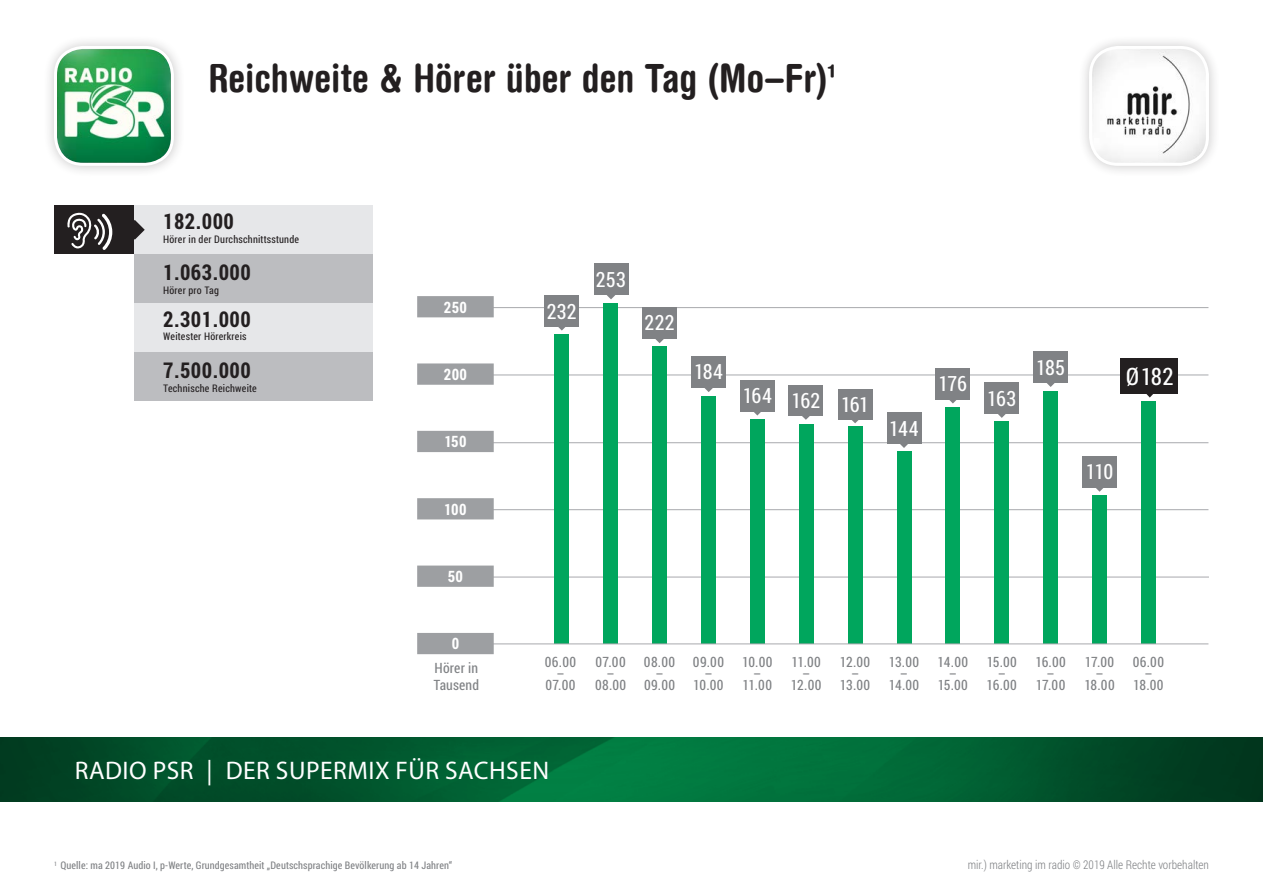
<style>
.page{position:relative;width:1263px;height:893px;background:#fff}
.page>*{position:absolute;margin:0;border:0;box-sizing:border-box;transform-origin:0 0}
.t1{font:700 condensed 39px "Helvetica Rounded LT";color:#231f20}
.t2{font:25.5px "Myriad Pro";letter-spacing:.02em;color:#fff}
.Fließtext-neg{font:24px "Roboto Condensed";color:#fff}
.t3{font:700 21.75px "Roboto Condensed";letter-spacing:.02em;color:#231f20}
.Fließtext-neg-2{font:21px "Roboto Condensed";color:#fff}
.Fließtext-neg-3{font:700 15.6px "Roboto Condensed";letter-spacing:.02em;color:#fff}
.Fließtext-neg-4{font:14.25px/16.5px "Roboto Condensed";letter-spacing:.025em;color:#808285}
.t4{font:300 12px "Roboto Condensed";color:#808285}
.t5{font:10.5px "Roboto Condensed";letter-spacing:.01em;color:#808285}
.t6{font:10.5px "Roboto Condensed";letter-spacing:.02em;color:#231f20}
</style>
<div class="page">
<div style="left:42px;top:34px;width:143px;height:143px;background:#231f20;opacity:.25"></div>
<img style="left:56px;top:47px;width:116px;height:117px">
<div style="left:54px;top:46px;width:120px;height:120px;border:3px solid #fff;border-radius:28px"></div>
<div style="left:1077px;top:34px;width:143px;height:143px;background:#231f20;opacity:.25"></div>
<img style="left:1090px;top:47px;width:117px;height:117px">
<div style="left:1089px;top:46px;width:120px;height:120px;border:3px solid #fff;border-radius:28px"></div>
<img style="left:0;top:737px;width:1263px;height:64px">
<div style="left:54px;top:205px;width:81px;height:49px;background:#231f20"></div>
<svg style="left:67px;top:212px;width:45px;height:38px"></svg>
<div style="left:135px;top:205px;width:238px;height:49px;background:#e6e7e9"></div>
<div style="left:135px;top:254px;width:238px;height:49px;background:#bcbdc0"></div>
<div style="left:135px;top:303px;width:238px;height:49px;background:#e6e7e9"></div>
<div style="left:135px;top:352px;width:238px;height:49px;background:#bcbdc0"></div>
<svg style="left:134px;top:220px;width:11px;height:20px"></svg>
<hr style="left:471px;top:577px;width:738px;height:1px;background:#a8a9ad">
<svg style="left:417px;top:566px;width:77px;height:21px;background:#9ea0a3"></svg>
<hr style="left:470px;top:509px;width:738px;height:1px;background:#a8a9ad">
<svg style="left:417px;top:498px;width:77px;height:21px;background:#9ea0a3"></svg>
<hr style="left:470px;top:442px;width:738px;height:1px;background:#a8a9ad">
<div style="left:417px;top:431px;width:77px;height:21px;background:#9d9fa2"></div>
<hr style="left:470px;top:375px;width:738px;height:1px;background:#a8a9ad">
<svg style="left:417px;top:363px;width:77px;height:22px;background:#a0a2a5"></svg>
<hr style="left:470px;top:307px;width:738px;height:1px;background:#a8a9ad">
<svg style="left:417px;top:296px;width:77px;height:21px;background:#9ea0a2"></svg>
<div style="left:554px;top:334px;width:15px;height:310px;background:#00a65d"></div>
<div style="left:701px;top:396px;width:15px;height:248px;background:#00a65d"></div>
<div style="left:603px;top:303px;width:15px;height:341px;background:#00a65d"></div>
<div style="left:652px;top:347px;width:15px;height:297px;background:#00a65d"></div>
<div style="left:750px;top:419px;width:15px;height:225px;background:#00a65d"></div>
<div style="left:799px;top:424px;width:15px;height:220px;background:#00a65d"></div>
<div style="left:848px;top:427px;width:14px;height:217px;background:#00a65d"></div>
<div style="left:896px;top:451px;width:15px;height:193px;background:#00a65d"></div>
<div style="left:994px;top:422px;width:15px;height:222px;background:#00a65d"></div>
<div style="left:1043px;top:391px;width:15px;height:253px;background:#00a65d"></div>
<div style="left:1092px;top:495px;width:15px;height:149px;background:#00a65d"></div>
<div style="left:1141px;top:402px;width:15px;height:242px;background:#00a65d"></div>
<div style="left:945px;top:408px;width:15px;height:236px;background:#00a65d"></div>
<hr style="left:470px;top:643px;width:738px;height:1px;background:#a8a9ad">
<div style="left:417px;top:633px;width:77px;height:21px;background:#9d9fa2"></div>
<svg style="left:558px;top:327px;width:8px;height:4px"></svg>
<div style="left:544px;top:295px;width:35px;height:32px;background:#808285"></div>
<svg style="left:704px;top:388px;width:9px;height:4px"></svg>
<div style="left:691px;top:356px;width:35px;height:32px;background:#808285"></div>
<svg style="left:607px;top:295px;width:8px;height:4px"></svg>
<div style="left:594px;top:263px;width:34px;height:32px;background:#808285"></div>
<svg style="left:655px;top:339px;width:9px;height:4px"></svg>
<div style="left:642px;top:307px;width:35px;height:32px;background:#808285"></div>
<svg style="left:754px;top:412px;width:7px;height:3px"></svg>
<div style="left:740px;top:380px;width:35px;height:32px;background:#808285"></div>
<svg style="left:802px;top:416px;width:8px;height:4px"></svg>
<div style="left:788px;top:385px;width:35px;height:31px;background:#808285"></div>
<svg style="left:851px;top:419px;width:8px;height:4px"></svg>
<div style="left:838px;top:389px;width:34px;height:30px;background:#808285"></div>
<svg style="left:998px;top:414px;width:8px;height:4px"></svg>
<div style="left:984px;top:382px;width:35px;height:32px;background:#808285"></div>
<svg style="left:900px;top:444px;width:8px;height:4px"></svg>
<div style="left:887px;top:412px;width:34px;height:32px;background:#808285"></div>
<svg style="left:949px;top:399px;width:8px;height:4px"></svg>
<div style="left:935px;top:368px;width:35px;height:31px;background:#808285"></div>
<svg style="left:1047px;top:383px;width:8px;height:4px"></svg>
<div style="left:1033px;top:351px;width:35px;height:32px;background:#808285"></div>
<svg style="left:1096px;top:488px;width:7px;height:4px"></svg>
<div style="left:1082px;top:456px;width:35px;height:32px;background:#808285"></div>
<svg style="left:1146px;top:394px;width:7px;height:4px"></svg>
<div style="left:1120px;top:358px;width:58px;height:36px;background:#231f20"></div>
<p class="t1" style="left:208px;top:54px;width:628px">Reichweite &amp; Hörer über den Tag (Mo–Fr)<sup>¹</sup></p>
<p class="t3" style="left:163px;top:206px;width:72px">182.000</p>
<p class="t6" style="left:163px;top:232px;width:137px">Hörer in der Durchschnittsstunde</p>
<p class="t3" style="left:163px;top:258px;width:89px">1.063.000</p>
<p class="t6" style="left:163px;top:283px;width:57px">Hörer pro Tag</p>
<p class="t3" style="left:163px;top:304px;width:89px">2.301.000</p>
<p class="t6" style="left:163px;top:329px;width:85px">Weitester Hörerkreis</p>
<p class="t3" style="left:163px;top:355px;width:89px">7.500.000</p>
<p class="t6" style="left:163px;top:380px;width:95px">Technische Reichweite</p>
<p class="Fließtext-neg-3" style="left:444px;top:296px;width:25px">250</p>
<p class="Fließtext-neg-3" style="left:444px;top:364px;width:25px">200</p>
<p class="Fließtext-neg-3" style="left:444px;top:431px;width:24px">150</p>
<p class="Fließtext-neg-3" style="left:444px;top:498px;width:24px">100</p>
<p class="Fließtext-neg-3" style="left:448px;top:566px;width:17px">50</p>
<p class="Fließtext-neg-3" style="left:452px;top:633px;width:9px">0</p>
<p class="Fließtext-neg-4" style="left:433px;top:660px;width:47px">Hörer in<br>Tausend</p>
<p class="Fließtext-neg-2" style="left:547px;top:297px;width:32px">232</p>
<p class="Fließtext-neg-2" style="left:596px;top:265px;width:32px">253</p>
<p class="Fließtext-neg-2" style="left:644px;top:308px;width:32px">222</p>
<p class="Fließtext-neg-2" style="left:694px;top:357px;width:31px">184</p>
<p class="Fließtext-neg-2" style="left:939px;top:369px;width:30px">176</p>
<p class="Fließtext-neg-2" style="left:743px;top:381px;width:31px">164</p>
<p class="Fließtext-neg-2" style="left:791px;top:386px;width:30px">162</p>
<p class="Fließtext-neg-2" style="left:841px;top:390px;width:30px">161</p>
<p class="Fließtext-neg-2" style="left:987px;top:384px;width:31px">163</p>
<p class="Fließtext-neg-2" style="left:889px;top:414px;width:31px">144</p>
<p class="Fließtext-neg-2" style="left:1036px;top:353px;width:30px">185</p>
<p class="Fließtext-neg" style="left:1126px;top:360px;width:49px">Ø 182</p>
<p class="Fließtext-neg-2" style="left:1086px;top:457px;width:29px">110</p>
<p class="Fließtext-neg-4" style="left:545px;top:653px;width:33px">06.00</p>
<p class="Fließtext-neg-4" style="left:556px;top:665px;width:10px">–</p>
<p class="Fließtext-neg-4" style="left:545px;top:676px;width:32px">07.00</p>
<p class="Fließtext-neg-4" style="left:596px;top:653px;width:32px">07.00</p>
<p class="Fließtext-neg-4" style="left:607px;top:665px;width:10px">–</p>
<p class="Fließtext-neg-4" style="left:595px;top:676px;width:33px">08.00</p>
<p class="Fließtext-neg-4" style="left:644px;top:653px;width:33px">08.00</p>
<p class="Fließtext-neg-4" style="left:655px;top:665px;width:10px">–</p>
<p class="Fließtext-neg-4" style="left:644px;top:676px;width:33px">09.00</p>
<p class="Fließtext-neg-4" style="left:693px;top:653px;width:33px">09.00</p>
<p class="Fließtext-neg-4" style="left:704px;top:665px;width:10px">–</p>
<p class="Fließtext-neg-4" style="left:693px;top:676px;width:32px">10.00</p>
<p class="Fließtext-neg-4" style="left:742px;top:653px;width:32px">10.00</p>
<p class="Fließtext-neg-4" style="left:753px;top:665px;width:10px">–</p>
<p class="Fließtext-neg-4" style="left:743px;top:676px;width:31px">11.00</p>
<p class="Fließtext-neg-4" style="left:791px;top:653px;width:31px">11.00</p>
<p class="Fließtext-neg-4" style="left:802px;top:665px;width:10px">–</p>
<p class="Fließtext-neg-4" style="left:791px;top:676px;width:32px">12.00</p>
<p class="Fließtext-neg-4" style="left:840px;top:653px;width:32px">12.00</p>
<p class="Fließtext-neg-4" style="left:851px;top:665px;width:10px">–</p>
<p class="Fließtext-neg-4" style="left:840px;top:676px;width:32px">13.00</p>
<p class="Fließtext-neg-4" style="left:889px;top:653px;width:32px">13.00</p>
<p class="Fließtext-neg-4" style="left:900px;top:665px;width:10px">–</p>
<p class="Fließtext-neg-4" style="left:889px;top:676px;width:32px">14.00</p>
<p class="Fließtext-neg-4" style="left:937px;top:653px;width:32px">14.00</p>
<p class="Fließtext-neg-4" style="left:949px;top:665px;width:10px">–</p>
<p class="Fließtext-neg-4" style="left:938px;top:676px;width:32px">15.00</p>
<p class="Fließtext-neg-4" style="left:987px;top:653px;width:32px">15.00</p>
<p class="Fließtext-neg-4" style="left:998px;top:665px;width:10px">–</p>
<p class="Fließtext-neg-4" style="left:986px;top:676px;width:32px">16.00</p>
<p class="Fließtext-neg-4" style="left:1035px;top:653px;width:32px">16.00</p>
<p class="Fließtext-neg-4" style="left:1046px;top:665px;width:10px">–</p>
<p class="Fließtext-neg-4" style="left:1036px;top:676px;width:31px">17.00</p>
<p class="Fließtext-neg-4" style="left:1085px;top:653px;width:31px">17.00</p>
<p class="Fließtext-neg-4" style="left:1095px;top:665px;width:10px">–</p>
<p class="Fließtext-neg-4" style="left:1084px;top:676px;width:32px">18.00</p>
<p class="Fließtext-neg-4" style="left:1133px;top:653px;width:33px">06.00</p>
<p class="Fließtext-neg-4" style="left:1144px;top:665px;width:10px">–</p>
<p class="Fließtext-neg-4" style="left:1133px;top:676px;width:32px">18.00</p>
<h2 class="t2" style="left:75px;top:754px;width:476px">RADIO PSR | DER SUPERMIX FÜR SACHSEN</h2>
<p class="t5" style="left:54px;top:858px;width:400px"><sup>1</sup> Quelle: ma 2019 Audio I, p-Werte, Grundgesamtheit „Deutschsprachige Bevölkerung ab 14 Jahren“</p>
<p class="t4" style="left:968px;top:856px;width:243px">mir.) marketing im radio © 2019 Alle Rechte vorbehalten</p>
</div>
